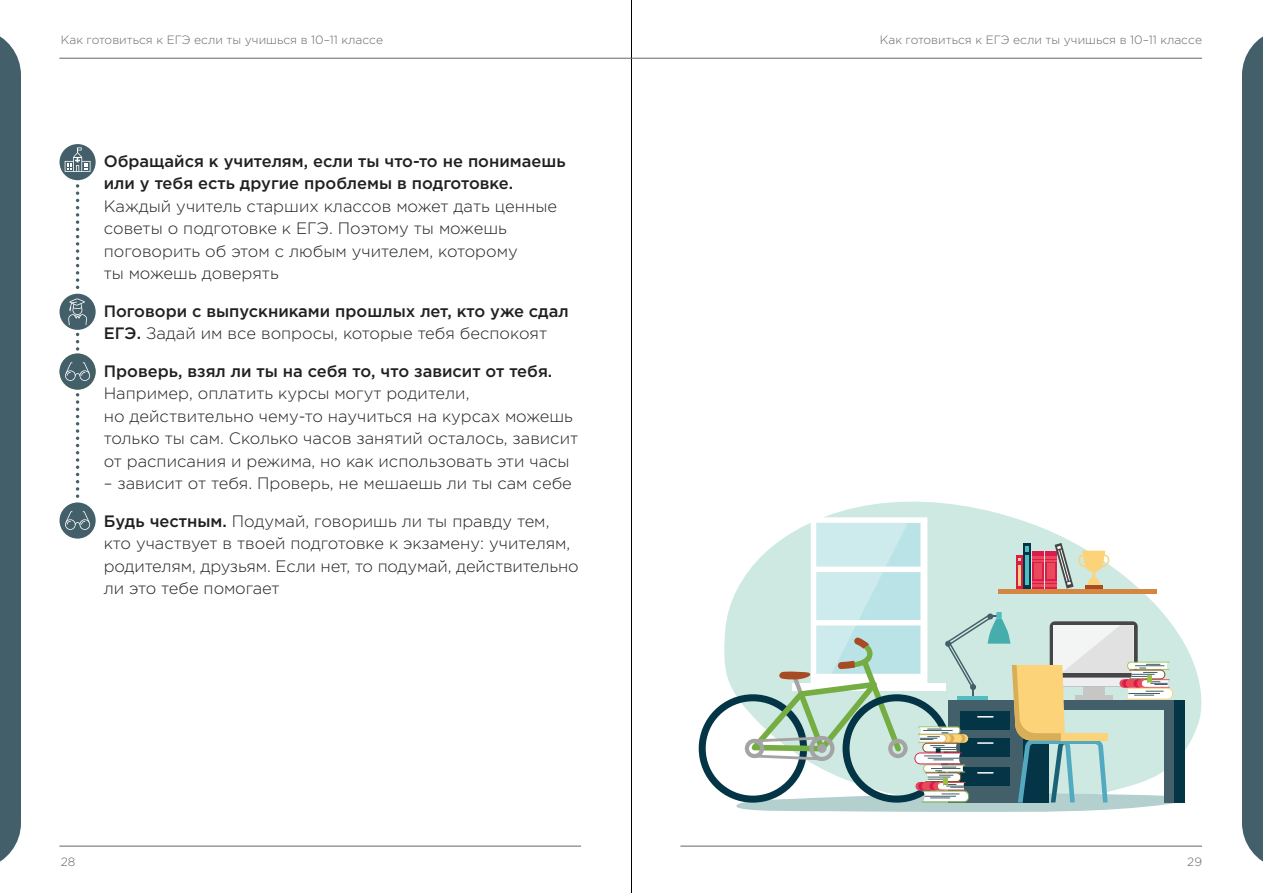
<style>
.page{position:relative;width:1263px;height:893px;background:#fff}
.page>*{position:absolute;margin:0;border:0;box-sizing:border-box;transform-origin:0 0}
.t1{font:300 16.5px/22.5px "Gotham Pro";color:#221f20}
.t2{font:500 16.5px/22.5px "Gotham Pro";color:#221f20}
.t3{font:300 12px "Gotham Pro";color:#666}
.s1{font-weight:300}
.s2{font-weight:500}
</style>
<div class="page">
<div style="left:1242px;top:36px;width:21px;height:826px;background:#435f69"></div>
<hr style="left:680px;top:846px;width:522px;height:1px;background:#666">
<hr style="left:59px;top:846px;width:522px;height:1px;background:#666">
<div style="left:0;top:36px;width:21px;height:826px;background:#435f69"></div>
<hr style="left:59px;top:58px;width:1143px;height:1px;background:#666">
<svg style="left:76px;top:333px;width:3px;height:18px"></svg>
<svg style="left:76px;top:184px;width:3px;height:105px"></svg>
<svg style="left:76px;top:393px;width:3px;height:105px"></svg>
<div style="left:60px;top:353px;width:36px;height:37px;background:#435f69;border-radius:50%"></div>
<svg style="left:65px;top:362px;width:25px;height:19px"></svg>
<div style="left:60px;top:294px;width:36px;height:36px;background:#435f69;border-radius:50%"></div>
<svg style="left:68px;top:298px;width:19px;height:27px"></svg>
<div style="left:60px;top:502px;width:36px;height:37px;background:#435f69;border-radius:50%"></div>
<svg style="left:65px;top:511px;width:25px;height:19px"></svg>
<div style="left:60px;top:144px;width:36px;height:36px;background:#435f69;border-radius:50%"></div>
<svg style="left:65px;top:147px;width:26px;height:25px"></svg>
<svg style="left:825px;top:501px;width:376px;height:248px"></svg>
<svg style="left:699px;top:517px;width:487px;height:295px"></svg>
<p class="t3" style="left:61px;top:33px;width:324px">Как готовиться к ЕГЭ если ты учишься в 10–11 классе</p>
<p class="t2" style="left:104px;top:149px;width:463px">Обращайся к учителям, если ты что-то не понимаешь или у тебя есть другие проблемы в подготовке.</p>
<p class="t1" style="left:104px;top:195px;width:455px">Каждый учитель старших классов может дать ценные советы о подготовке к ЕГЭ. Поэтому ты можешь поговорить об этом с любым учителем, которому<br>ты можешь доверять</p>
<p class="t2" style="left:104px;top:299px;width:467px">Поговори с выпускниками прошлых лет, кто уже сдал<br>ЕГЭ. <span class="s1">Задай им все вопросы, которые тебя беспокоят</span></p>
<p class="t2" style="left:104px;top:359px;width:450px">Проверь, взял ли ты на себя то, что зависит от тебя.</p>
<p class="t1" style="left:104px;top:382px;width:476px">Например, оплатить курсы могут родители,<br>но действительно чему-то научиться на курсах можешь только ты сам. Сколько часов занятий осталось, зависит от расписания и режима, но как использовать эти часы</p>
<p class="t1" style="left:104px;top:472px;width:470px">– зависит от тебя. Проверь, не мешаешь ли ты сам себе</p>
<p class="t1" style="left:104px;top:510px;width:476px"><span class="s2">Будь честным.</span> Подумай, говоришь ли ты правду тем, кто участвует в твоей подготовке к экзамену: учителям, родителям, друзьям. Если нет, то подумай, действительно ли это тебе помогает</p>
<p class="t3" style="left:880px;top:33px;width:324px">Как готовиться к ЕГЭ если ты учишься в 10–11 классе</p>
<p class="t3" style="left:61px;top:855px;width:16px">28</p>
<p class="t3" style="left:1187px;top:855px;width:16px">29</p>
</div>
